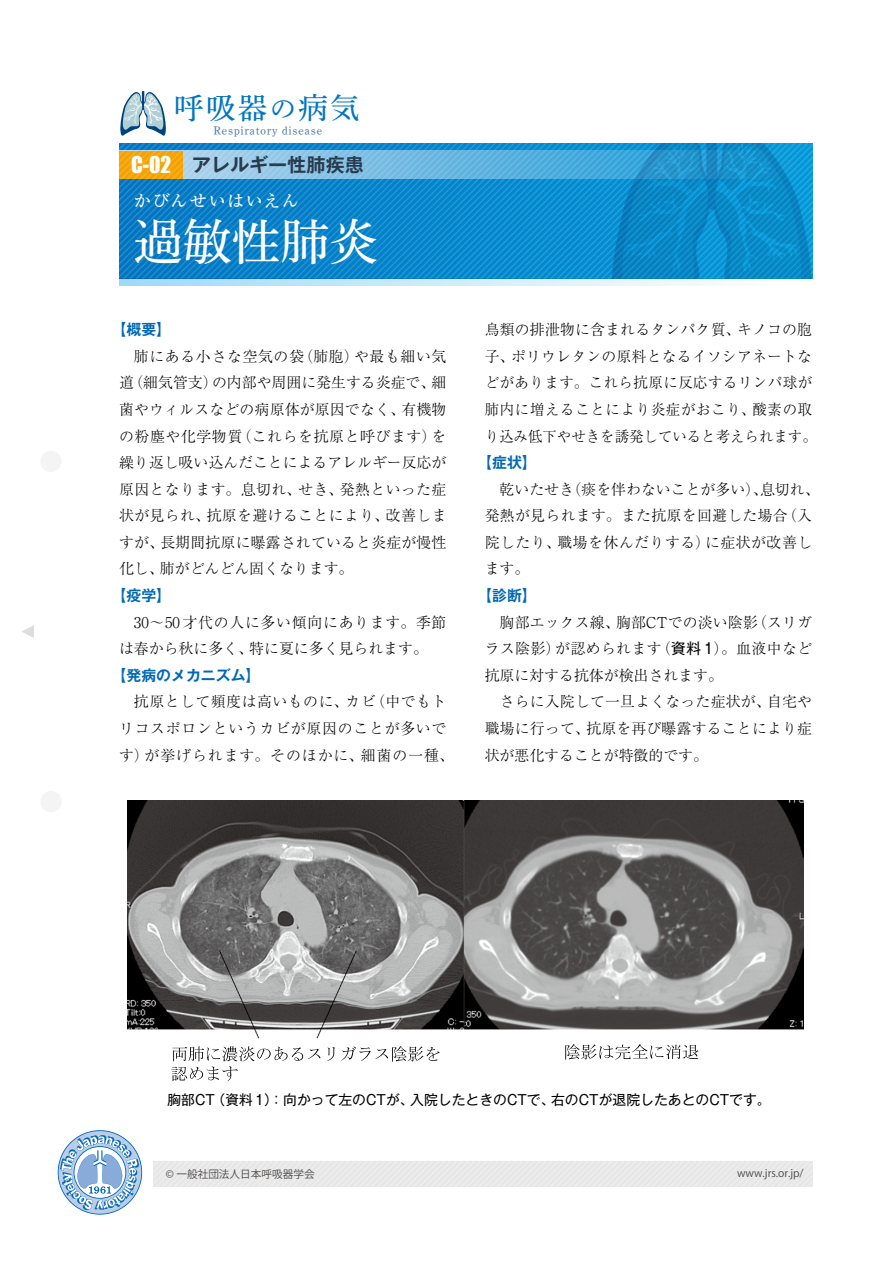
<style>
.page{position:relative;width:893px;height:1263px;background:#fff}
.page>*{position:absolute;margin:0;border:0;box-sizing:border-box;transform-origin:0 0}
.t1{font:48.9px "Shuei Min Pro M";color:#fff}
.t2{font:29.4px "Shuei Min Pro M";color:#0075c2}
.t3{font:700 19.2px "Gothic MB101 Pro De";color:#283b4f}
.t4{font:500 16.95px "Ryumin Pro";letter-spacing:.09em;color:#fff}
.t5{font:300 14.85px/26.5px "Ryumin Pro";letter-spacing:.01em;color:#000;text-align:justify}
.t6{font:300 14.85px/26.5px "Ryumin Pro";letter-spacing:.05em;color:#000;text-align:center}
.t7{font:700 14.85px "Gothic MB101 Pro De";color:#0068b7}
.t8{font:13.8px "Gothic MB101 Pro";color:#000}
.t9{font:11.55px "Shuei Min Pro M";letter-spacing:.05em;color:#00437c}
.t10{font:10.65px "Koz Go Pro";color:#4c4948}
.s1{font-size:26.55px}
.s2{font-family:"Impact";font-weight:400;font-size:21.3px;color:#fff}
.s3{font-family:"Gothic MB101 Pro";font-weight:400}
</style>
<div class="page">
<div style="left:153px;top:1161px;width:659px;height:25px;background:#e8e8e8"></div>
<svg style="left:58px;top:1130px;width:84px;height:84px"></svg>
<svg style="left:22px;top:625px;width:12px;height:13px"></svg>
<div style="left:40px;top:451px;width:22px;height:21px;background:#f4f4f4;border-radius:50%"></div>
<div style="left:40px;top:791px;width:22px;height:21px;background:#f4f4f4;border-radius:50%"></div>
<svg style="left:120px;top:91px;width:46px;height:45px"></svg>
<svg style="left:119px;top:278px;width:693px;height:7px"></svg>
<svg style="left:119px;top:144px;width:693px;height:134px"></svg>
<svg style="left:171px;top:1046px;width:269px;height:35px"></svg>
<svg style="left:565px;top:1044px;width:134px;height:16px"></svg>
<img style="left:128px;top:800px;width:675px;height:238px">
<h2 class="t2" style="left:174px;top:87px;width:187px">呼吸器<span class="s1">の</span>病気</h2>
<p class="t9" style="left:213px;top:123px;width:110px">Respiratory disease</p>
<p class="t3" style="left:131px;top:149px;width:234px"><span class="s2">C-02</span> アレルギー性肺疾患</p>
<p class="t4" style="left:134px;top:188px;width:166px">かびんせいはいえん</p>
<h1 class="t1" style="left:134px;top:206px;width:246px">過敏性肺炎</h1>
<p class="t7" style="left:112px;top:317px;width:61px">【概要】</p>
<p class="t5" style="left:119px;top:342px;width:329px;text-indent:15px">肺にある小さな空気の袋（肺胞）や最も細い気道（細気管支）の内部や周囲に発生する炎症で、細菌やウィルスなどの病原体が原因でなく、有機物の粉塵や化学物質（これらを抗原と呼びます）を繰り返し吸い込んだことによるアレルギー反応が原因となります。息切れ、せき、発熱といった症状が見られ、抗原を避けることにより、改善しますが、長期間抗原に曝露されていると炎症が慢性化し、肺がどんどん固くなります。</p>
<p class="t7" style="left:112px;top:583px;width:61px">【疫学】</p>
<p class="t5" style="left:119px;top:608px;width:329px;text-indent:15px">30〜50 才代の人に多い傾向にあります。季節は春から秋に多く、特に夏に多く見られます。</p>
<p class="t7" style="left:112px;top:663px;width:150px">【発病のメカニズム】</p>
<p class="t6" style="left:119px;top:687px;width:336px">抗原として頻度は高いものに、カビ（中でもト<br>リコスポロンというカビが原因のことが多いです）が挙げられます。そのほかに、細菌の一種、</p>
<p class="t5" style="left:485px;top:315px;width:334px;text-align:left">鳥類の排泄物に含まれるタンパク質、キノコの胞子、ポリウレタンの原料となるイソシアネートなどがあります。これら抗原に反応するリンパ球が肺内に増えることにより炎症がおこり、酸素の取り込み低下やせきを誘発していると考えられます。</p>
<p class="t7" style="left:477px;top:450px;width:61px">【症状】</p>
<p class="t5" style="left:485px;top:475px;width:336px;text-align:left;text-indent:15px">乾いたせき（痰を伴わないことが多い）、息切れ、発熱が見られます。また抗原を回避した場合（入院したり、職場を休んだりする）に症状が改善します。</p>
<p class="t7" style="left:477px;top:583px;width:61px">【診断】</p>
<p class="t5" style="left:485px;top:608px;width:329px;text-indent:15px">胸部エックス線、胸部CTでの淡い陰影（スリガラス陰影）が認められます（<span class="s3">資料1</span>）。血液中など抗原に対する抗体が検出されます。</p>
<p class="t5" style="left:485px;top:687px;width:329px;text-indent:15px">さらに入院して一旦よくなった症状が、自宅や職場に行って、抗原を再び曝露することにより症状が悪化することが特徴的です。</p>
<p class="t8" style="left:167px;top:1088px;width:605px">胸部CT（資料1）：向かって左のCTが、入院したときのCTで、右のCTが退院したあとのCTです。</p>
<p class="t10" style="left:166px;top:1167px;width:150px">© 一般社団法人日本呼吸器学会</p>
<p class="t10" style="left:737px;top:1166px;width:68px">www.jrs.or.jp/</p>
</div>
